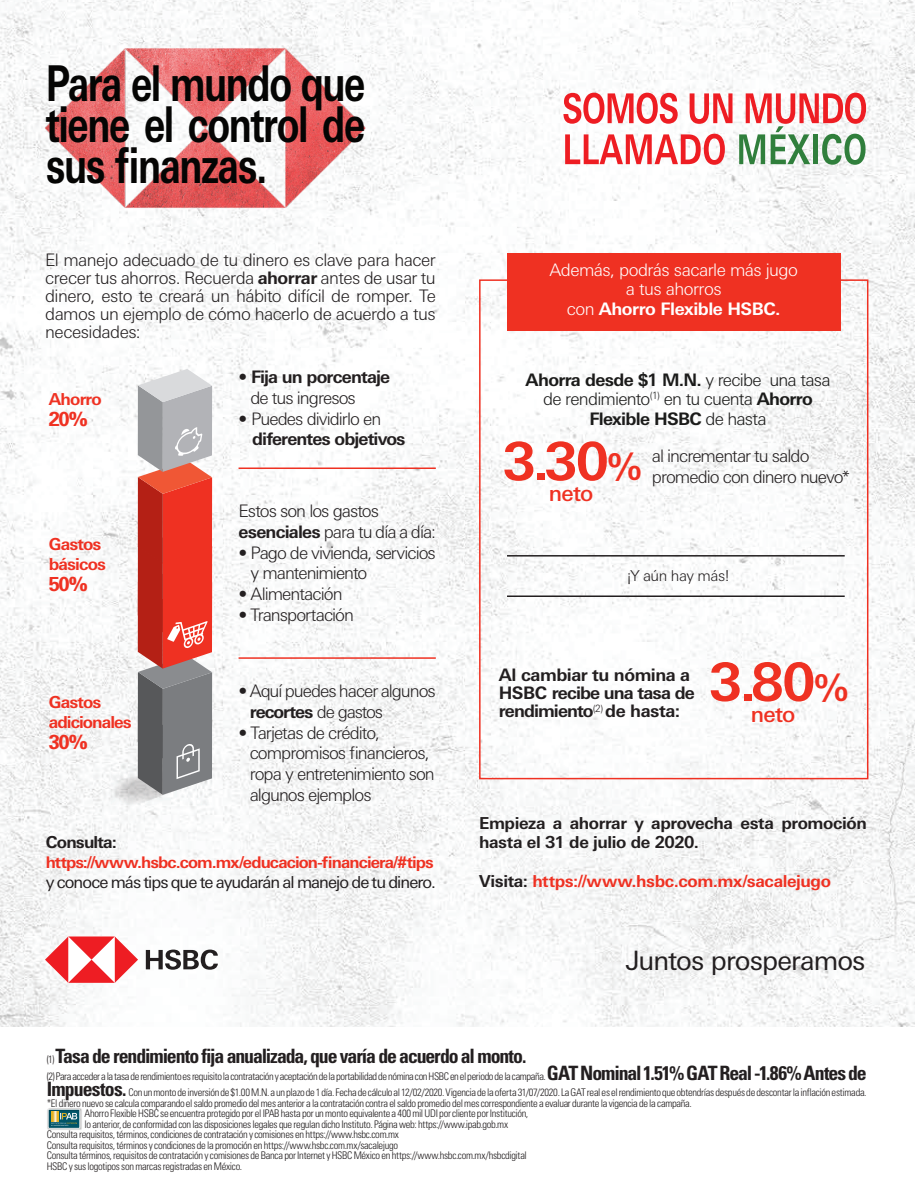
<style>
.page{position:relative;width:915px;height:1191px;background:#fff}
.page>*{position:absolute;margin:0;border:0;box-sizing:border-box;transform-origin:0 0}
.t1{font:700 52.5px "Univers Nextfor HSBC";color:#ef3122}
.t2{font:700 49.35px/41.1px "Univers Nextfor HSBC";letter-spacing:-.04em;color:#050504;text-align:justify;scale:.74 1}
.t3{font:26.7px "Univers Nextfor HSBC";letter-spacing:-.03em;color:#231f20}
.t4{font:500 21.75px "Univers Nextfor HSBC";letter-spacing:-.035em;color:#ef3122}
.t5{font:700 20.25px "Univers";color:#ef3122}
.t6{font:700 condensed 19.8px "Univers";letter-spacing:-.055em;color:#231f20}
.t7{font:300 17.25px/20.7px "Univers Nextfor HSBC";letter-spacing:-.055em;color:#231f20}
.t8{font:700 17.25px/18px "Univers Nextfor HSBC";letter-spacing:-.05em;color:#231f20}
.t9{font:300 17.25px/19.5px "Univers Nextfor HSBC";letter-spacing:-.045em;color:#1b1b1a;text-align:center}
.t10{font:300 17.25px/19.5px "Univers Nextfor HSBC";letter-spacing:-.03em;color:#fff;text-align:center}
.t11{font:700 16.5px/19.5px "Univers Nextfor HSBC";letter-spacing:-.025em;color:#231f20}
.t12{font:16.5px "Univers Nextfor HSBC";letter-spacing:-.06em;color:#231f20}
.t13{font:700 16.5px "Univers Nextfor HSBC";letter-spacing:-.025em;color:#ef3122}
.t14{font:700 16.5px/19.8px "Univers Nextfor HSBC";letter-spacing:-.045em;color:#ef3122}
.t15{font:700 16.5px "Univers Nextfor HSBC";letter-spacing:-.05em;color:#231f20}
.t16{font:700 16.05px "Univers Nextfor HSBC";letter-spacing:-.055em;color:#ef3122}
.t17{font:300 15px "Univers Nextfor HSBC";letter-spacing:-.03em;color:#231f20}
.t18{font:300 condensed 10.5px/16.5px "Univers";letter-spacing:-.03em;color:#231f20}
.s1{font-weight:700}
.s2{font-weight:900}
.s3{font-weight:300}
.s4{font-size:36.45px}
.s5{color:#231f20}
.s6{font-weight:300;font-size:10.5px}
.s7{font-weight:700;font-size:19.8px}
</style>
<div class="page">
<img style="left:0;top:0;width:914px;height:1026px">
<svg style="left:563px;top:93px;width:114px;height:31px"></svg>
<svg style="left:689px;top:93px;width:43px;height:31px"></svg>
<svg style="left:565px;top:134px;width:159px;height:31px"></svg>
<svg style="left:739px;top:93px;width:126px;height:72px"></svg>
<img style="left:23px;top:37px;width:366px;height:183px">
<svg style="left:45px;top:936px;width:93px;height:46px"></svg>
<svg style="left:146px;top:949px;width:72px;height:20px"></svg>
<img style="left:47px;top:1108px;width:35px;height:22px">
<svg style="left:48px;top:1109px;width:32px;height:19px"></svg>
<div style="left:507px;top:253px;width:333px;height:78px;background:#ef3122"></div>
<div style="left:479px;top:279px;width:389px;height:500px;border:2px solid #ef3122"></div>
<hr style="left:507px;top:555px;width:337px;height:1px;background:#231f20">
<hr style="left:507px;top:595px;width:337px;height:2px;background:#231f20">
<svg style="left:112px;top:369px;width:100px;height:436px"></svg>
<hr style="left:238px;top:467px;width:197px;height:2px;background:#ef3122">
<hr style="left:238px;top:657px;width:197px;height:2px;background:#ef3122">
<h2 class="t2" style="left:46px;top:60px;width:433px">Para el mundo que tiene el control de sus finanzas.</h2>
<h3 class="t7" style="left:45px;top:250px;width:392px;line-height:18px;text-align:justify">El manejo adecuado de tu dinero es clave para hacer crecer tus ahorros. Recuerda <span class="s1">ahorrar</span> antes de usar tu dinero, esto te creará un hábito difícil de romper. Te damos un ejemplo de cómo hacerlo de acuerdo a tus necesidades:</h3>
<h3 class="t14" style="left:49px;top:388px;width:54px">Ahorro</h3>
<h3 class="t5" style="left:49px;top:406px;width:41px">20<span class="s2">%</span></h3>
<h3 class="t14" style="left:49px;top:533px;width:59px">Gastos básicos</h3>
<h3 class="t5" style="left:49px;top:570px;width:41px">50<span class="s2">%</span></h3>
<h3 class="t14" style="left:49px;top:691px;width:85px">Gastos adicionales</h3>
<h3 class="t5" style="left:49px;top:729px;width:41px">30<span class="s2">%</span></h3>
<h3 class="t8" style="left:238px;top:367px;width:153px">• Fija un porcentaje</h3>
<h3 class="t7" style="left:250px;top:386px;width:107px">de tus ingresos</h3>
<h3 class="t8" style="left:252px;top:407px;width:155px;line-height:20.7px;text-indent:-14px">• <span class="s3">Puedes dividirlo en </span>diferentes objetivos</h3>
<h3 class="t7" style="left:238px;top:499px;width:199px">Estos son los gastos <span class="s1">esenciales</span> para tu día a día:</h3>
<h3 class="t7" style="left:250px;top:541px;width:187px;text-indent:-12px">• Pago de vivienda, servicios y mantenimiento</h3>
<h3 class="t7" style="left:238px;top:582px;width:105px">• Alimentación</h3>
<h3 class="t7" style="left:238px;top:603px;width:117px">• Transportación</h3>
<h3 class="t7" style="left:250px;top:679px;width:187px;text-indent:-11px">• Aquí puedes hacer algunos <span class="s1">recortes</span> de gastos</h3>
<h3 class="t7" style="left:249px;top:721px;width:186px;text-indent:-11px">• Tarjetas de crédito, compromisos financieros, ropa y entretenimiento son algunos ejemplos</h3>
<h3 class="t15" style="left:46px;top:831px;width:73px">Consulta:</h3>
<h3 class="t16" style="left:46px;top:850px;width:389px">https://www.hsbc.com.mx/educacion-financiera/#tips</h3>
<h3 class="t12" style="left:46px;top:870px;width:391px">y conoce más tips que te ayudarán al manejo de tu dinero.</h3>
<h3 class="t10" style="left:549px;top:259px;width:250px">Además, podrás sacarle más jugo a tus ahorros<br>con <span class="s1">Ahorro Flexible HSBC.</span></h3>
<h3 class="t9" style="left:525px;top:368px;width:306px"><span class="s1">Ahorra desde $1 M.N.</span> y recibe una tasa de rendimiento<sup>(1)</sup> en tu cuenta <span class="s1">Ahorro<br>Flexible HSBC</span> de hasta</h3>
<h3 class="t7" style="left:502px;top:445px;width:348px;text-indent:149px">al incrementar tu saldo<br><sup>3.30</sup><sup>%</sup> promedio con dinero nuevo*</h3>
<h3 class="t4" style="left:548px;top:478px;width:46px">neto</h3>
<h3 class="t17" style="left:626px;top:565px;width:104px">¡Y aún hay más!</h3>
<h3 class="t8" style="left:498px;top:665px;width:197px">Al cambiar tu nómina a<br>HSBC recibe una tasa de rendimiento<sup>(2)</sup> de hasta:</h3>
<h1 class="t1" style="left:709px;top:645px;width:140px">3.80<span class="s4">%</span></h1>
<h3 class="t4" style="left:750px;top:698px;width:46px">neto</h3>
<h3 class="t11" style="left:479px;top:812px;width:389px">Empieza a ahorrar y aprovecha esta promoción hasta el 31 de julio de 2020.</h3>
<h3 class="t13" style="left:479px;top:869px;width:353px"><span class="s5">Visita:</span> https://www.hsbc.com.mx/sacalejugo</h3>
<h3 class="t3" style="left:625px;top:941px;width:241px">Juntos prosperamos</h3>
<h3 class="t6" style="left:47px;top:1044px;width:481px"><span class="s6">(1)</span> Tasa de rendimiento fija anualizada, que varía de acuerdo al monto.</h3>
<p class="t18" style="left:47px;top:1067px;width:821px">(2) Para acceder a la tasa de rendimiento es requisito la contratación y aceptación de la portabilidad de nómina con HSBC en el periodo de la campaña. <span class="s7">GAT Nominal 1.51% GAT Real -1.86% Antes de<br>Impuestos.</span> Con un monto de inversión de $1.00 M.N. a un plazo de 1 día. Fecha de cálculo al 12/02/2020. Vigencia de la oferta 31/07/2020. La GAT real es el rendimiento que obtendrías después de descontar la inflación estimada.</p>
<p class="t18" style="left:47px;top:1094px;width:646px">*El dinero nuevo se calcula comparando el saldo promedio del mes anterior a la contratación contra el saldo promedio del mes correspondiente a evaluar durante la vigencia de la campaña.</p>
<p class="t18" style="left:85px;top:1105px;width:445px">Ahorro Flexible HSBC se encuentra protegido por el IPAB hasta por un monto equivalente a 400 mil UDI por cliente por Institución,</p>
<p class="t18" style="left:85px;top:1115px;width:425px">lo anterior, de conformidad con las disposiciones legales que regulan dicho Instituto. Página web: https://www.ipab.gob.mx</p>
<p class="t18" style="left:47px;top:1126px;width:354px">Consulta requisitos, términos, condiciones de contratación y comisiones en https://www.hsbc.com.mx</p>
<p class="t18" style="left:47px;top:1136px;width:352px">Consulta requisitos, términos y condiciones de la promoción en https://www.hsbc.com.mx/sacalejugo</p>
<p class="t18" style="left:47px;top:1147px;width:481px">Consulta términos, requisitos de contratación y comisiones de Banca por Internet y HSBC México en https://www.hsbc.com.mx/hsbcdigital</p>
<p class="t18" style="left:47px;top:1157px;width:197px">HSBC y sus logotipos son marcas registradas en México.</p>
</div>
